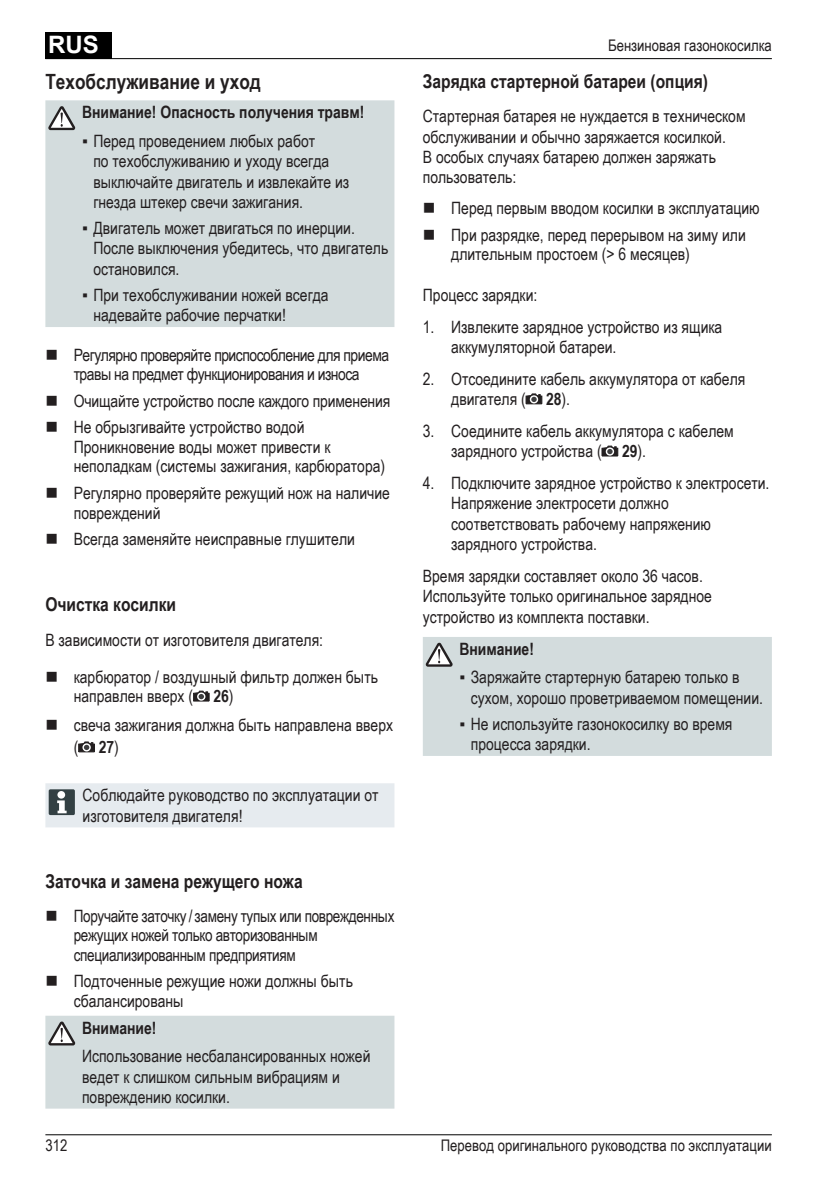
<style>
.page{position:relative;width:840px;height:1191px;background:#fff}
.page>*{position:absolute;margin:0;border:0;box-sizing:border-box;transform-origin:0 0}
.t1{font:700 24px "Arial";color:#fff}
.t2{font:700 21px "Arial Narrow";color:#231f20}
.t3{font:700 19px "Arial Narrow";color:#231f20}
.t4{font:17px/20.4px "Arial Narrow";color:#231f20}
.t5{font:17px/19.6px "Arial Narrow";letter-spacing:-.02em;color:#231f20}
.t6{font:17px/19.6px "Arial Narrow";letter-spacing:-.03em;color:#231f20}
.t7{font:700 17px "Arial Narrow";color:#231f20}
.t8{font:16px "Arial Narrow";color:#231f20}
.s1{font-weight:700}
</style>
<div class="page">
<div style="left:45px;top:32px;width:67px;height:27px;background:#000"></div>
<hr style="left:45px;top:1134px;width:726px;height:1px;background:#000">
<hr style="left:45px;top:58px;width:726px;height:1px;background:#000">
<svg style="left:525px;top:393px;width:17px;height:11px"></svg>
<svg style="left:601px;top:446px;width:16px;height:10px"></svg>
<div style="left:423px;top:637px;width:348px;height:119px;background:#d3dcdd"></div>
<svg style="left:425px;top:642px;width:27px;height:24px"></svg>
<div style="left:45px;top:1015px;width:349px;height:93px;background:#d3dcdd"></div>
<svg style="left:193px;top:690px;width:16px;height:11px"></svg>
<svg style="left:78px;top:741px;width:17px;height:11px"></svg>
<div style="left:45px;top:783px;width:349px;height:44px;background:#e6ebef"></div>
<div style="left:57px;top:791px;width:8px;height:7px;background:#fff;border-radius:50%"></div>
<div style="left:45px;top:100px;width:349px;height:227px;background:#d3dcdd"></div>
<svg style="left:48px;top:106px;width:27px;height:24px"></svg>
<h1 class="t1" style="left:48px;top:29px;width:52px">RUS</h1>
<p class="t2" style="left:45px;top:66px;width:217px">Техобслуживание и уход</p>
<p class="t7" style="left:82px;top:100px;width:284px">Внимание! Опасность получения травм!</p>
<p class="t4" style="left:93px;top:130px;width:257px;text-indent:-11px">▪ Перед проведением любых работ<br>по техобслуживанию и уходу всегда выключайте двигатель и извлекайте из гнезда штекер свечи зажигания.</p>
<p class="t4" style="left:93px;top:217px;width:296px;text-indent:-11px">▪ Двигатель может двигаться по инерции.<br>После выключения убедитесь, что двигатель остановился.</p>
<p class="t4" style="left:93px;top:284px;width:237px;text-indent:-11px">▪ При техобслуживании ножей всегда надевайте рабочие перчатки!</p>
<p class="t6" style="left:74px;top:344px;width:317px">Регулярно проверяйте приспособление для приема травы на предмет функционирования и износа</p>
<p class="t4" style="left:74px;top:387px;width:318px;line-height:26.4px">Очищайте устройство после каждого применения<br>Не обрызгивайте устройство водой</p>
<p class="t4" style="left:74px;top:436px;width:313px;line-height:19.6px">Проникновение воды может привести к неполадкам (системы зажигания, карбюратора)</p>
<p class="t4" style="left:74px;top:482px;width:317px;line-height:19.6px">Регулярно проверяйте режущий нож на наличие повреждений</p>
<p class="t4" style="left:74px;top:528px;width:282px">Всегда заменяйте неисправные глушители</p>
<p class="t3" style="left:45px;top:590px;width:132px">Очистка косилки</p>
<p class="t4" style="left:74px;top:621px;width:305px;line-height:36.6px;text-indent:-28px">В зависимости от изготовителя двигателя: карбюратор / воздушный фильтр должен быть</p>
<p class="t4" style="left:74px;top:681px;width:320px;line-height:28.8px">направлен вверх ( <span class="s1">26</span>)<br>свеча зажигания должна быть направлена вверх</p>
<p class="t4" style="left:74px;top:736px;width:47px">( <span class="s1">27</span>)</p>
<p class="t4" style="left:82px;top:784px;width:297px">Соблюдайте руководство по эксплуатации от изготовителя двигателя!</p>
<p class="t3" style="left:45px;top:866px;width:258px">Заточка и замена режущего ножа</p>
<p class="t5" style="left:74px;top:905px;width:322px">Поручайте заточку /замену тупых или поврежденных режущих ножей только авторизованным специализированным предприятиям</p>
<p class="t4" style="left:74px;top:970px;width:280px">Подточенные режущие ножи должны быть сбалансированы</p>
<p class="t7" style="left:82px;top:1015px;width:76px">Внимание!</p>
<p class="t4" style="left:82px;top:1045px;width:290px">Использование несбалансированных ножей ведет к слишком сильным вибрациям и повреждению косилки.</p>
<p class="t8" style="left:607px;top:34px;width:165px">Бензиновая газонокосилка</p>
<p class="t3" style="left:422px;top:66px;width:286px">Зарядка стартерной батареи (опция)</p>
<p class="t4" style="left:422px;top:105px;width:324px">Стартерная батарея не нуждается в техническом обслуживании и обычно заряжается косилкой.<br>В особых случаях батарею должен заряжать пользователь:</p>
<p class="t4" style="left:451px;top:194px;width:310px;line-height:26.4px">Перед первым вводом косилки в эксплуатацию<br>При разрядке, перед перерывом на зиму или</p>
<p class="t4" style="left:451px;top:243px;width:240px">длительным простоем (&gt; 6 месяцев)</p>
<p class="t4" style="left:422px;top:284px;width:116px">Процесс зарядки:</p>
<p class="t4" style="left:451px;top:316px;width:272px;text-indent:-28px">1. Извлеките зарядное устройство из ящика аккумуляторной батареи.</p>
<p class="t4" style="left:451px;top:368px;width:295px;text-indent:-28px">2. Отсоедините кабель аккумулятора от кабеля двигателя ( <span class="s1">28</span>).</p>
<p class="t4" style="left:451px;top:420px;width:284px;text-indent:-28px">3. Соедините кабель аккумулятора с кабелем зарядного устройства ( <span class="s1">29</span>).</p>
<p class="t4" style="left:451px;top:472px;width:319px;text-indent:-28px">4. Подключите зарядное устройство к электросети.<br>Напряжение электросети должно соответствовать рабочему напряжению зарядного устройства.</p>
<p class="t4" style="left:422px;top:565px;width:290px">Время зарядки составляет около 36 часов.<br>Используйте только оригинальное зарядное устройство из комплекта поставки.</p>
<p class="t7" style="left:459px;top:636px;width:76px">Внимание!</p>
<p class="t4" style="left:470px;top:666px;width:293px;text-indent:-11px">▪ Заряжайте стартерную батарею только в сухом, хорошо проветриваемом помещении.</p>
<p class="t4" style="left:470px;top:713px;width:263px;text-indent:-11px">▪ Не используйте газонокосилку во время процесса зарядки.</p>
<p class="t8" style="left:45px;top:1133px;width:23px">312</p>
<p class="t8" style="left:440px;top:1133px;width:332px">Перевод оригинального руководства по эксплуатации</p>
</div>
